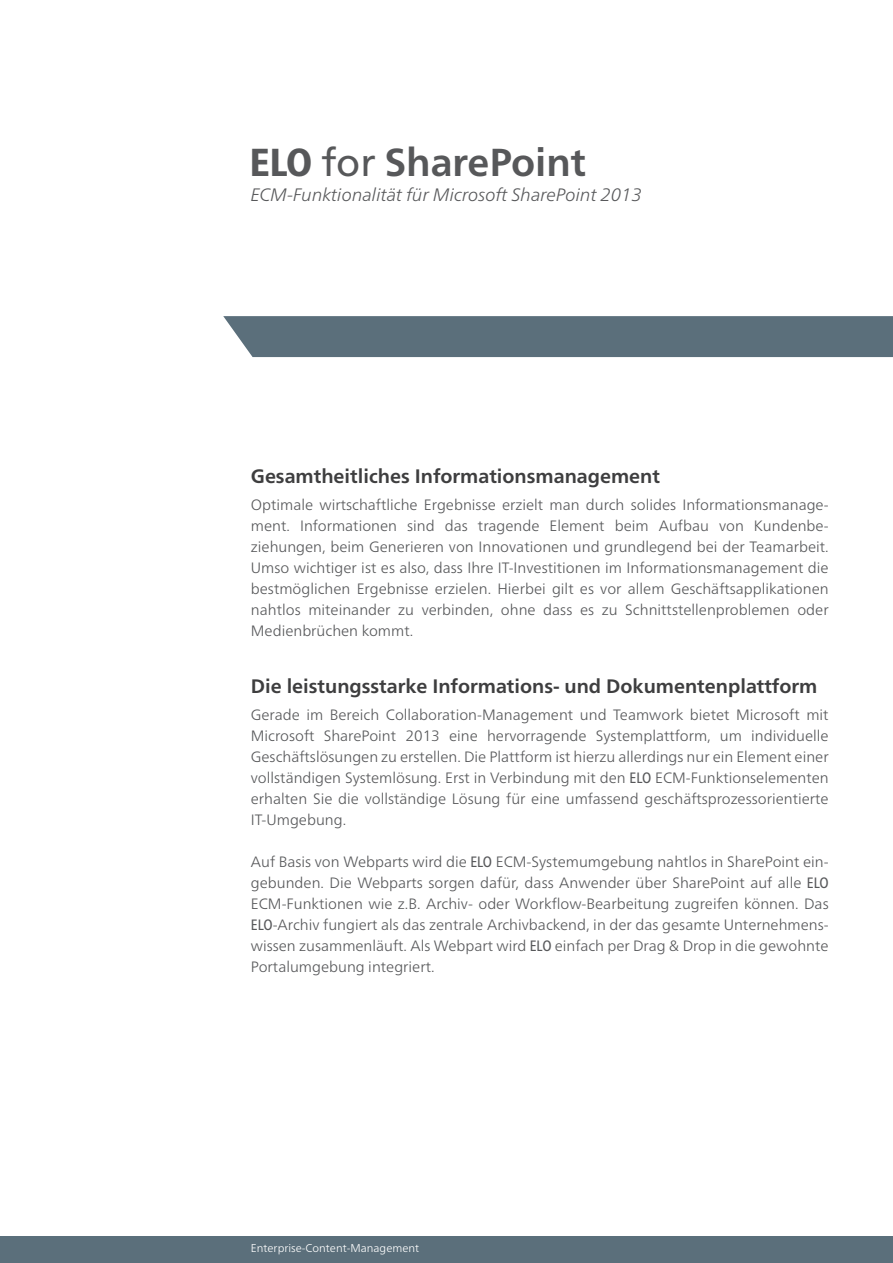
<style>
.page{position:relative;width:893px;height:1263px;background:#fff}
.page>*{position:absolute;margin:0;border:0;box-sizing:border-box;transform-origin:0 0}
.t1{font:700 39px "Frutiger Neue LTW1 G";color:#57585a}
.Headlines_Content{font:700 19.5px "Frutiger Neue LTW1 G";color:#3e3e3f}
.t2{font:italic 300 18px "Frutiger Neue LTW1 G";color:#57585a}
.Fließtext_Content{font:300 15px/21px "Frutiger Neue LTW1 G";color:#57585a;text-align:justify}
.t3{font:300 11.25px "Frutiger Neue LTW1 G";color:#fff}
.s1{font-weight:800;font-stretch:condensed}
.s2{font-weight:400}
.s3{font-weight:400;font-stretch:condensed}
</style>
<div class="page">
<div style="left:0;top:1236px;width:893px;height:27px;background:#5b6f7b"></div>
<div style="left:223px;top:316px;width:670px;height:41px;background:#5b6f7b"></div>
<p class="t1" style="left:250px;top:139px;width:338px"><span class="s1">ELO</span> <span class="s2">for</span> SharePoint</p>
<p class="t2" style="left:251px;top:184px;width:393px">ECM-Funktionalität für Microsoft SharePoint 2013</p>
<p class="Headlines_Content" style="left:251px;top:464px;width:411px">Gesamtheitliches Informationsmanagement</p>
<p class="Fließtext_Content" style="left:251px;top:494px;width:579px">Optimale wirtschaftliche Ergebnisse erzielt man durch solides Informationsmanage&shy;ment. Informationen sind das tragende Element beim Aufbau von Kundenbe&shy;ziehungen, beim Generieren von Innovationen und grundlegend bei der Teamarbeit.<br>Umso wichtiger ist es also, dass Ihre IT-Investitionen im Informationsmanagement die bestmöglichen Ergebnisse erzielen. Hierbei gilt es vor allem Geschäftsapplikationen nahtlos miteinander zu verbinden, ohne dass es zu Schnittstellenproblemen oder Medienbrüchen kommt.</p>
<p class="Headlines_Content" style="left:251px;top:675px;width:568px">Die leistungsstarke Informations- und Dokumentenplattform</p>
<p class="Fließtext_Content" style="left:251px;top:704px;width:579px">Gerade im Bereich Collaboration-Management und Teamwork bietet Microsoft mit Microsoft SharePoint 2013 eine hervorragende Systemplattform, um individuelle Geschäftslösungen zu erstellen. Die Plattform ist hierzu allerdings nur ein Element einer vollständigen Systemlösung. Erst in Verbindung mit den <span class="s3">ELO</span> ECM-Funktionselementen erhalten Sie die vollständige Lösung für eine umfassend geschäftsprozessorientierte IT-Umgebung.</p>
<p class="Fließtext_Content" style="left:251px;top:851px;width:579px">Auf Basis von Webparts wird die <span class="s3">ELO</span> ECM-Systemumgebung nahtlos in SharePoint ein&shy;gebunden. Die Webparts sorgen dafür, dass Anwender über SharePoint auf alle <span class="s3">ELO </span>ECM-Funktionen wie z.B. Archiv- oder Workflow-Bearbeitung zugreifen können. Das <span class="s3">ELO</span>-Archiv fungiert als das zentrale Archivbackend, in der das gesamte Unternehmens&shy;wissen zusammenläuft. Als Webpart wird <span class="s3">ELO</span> einfach per Drag &amp; Drop in die gewohnte Portalumgebung integriert.</p>
<p class="t3" style="left:251px;top:1241px;width:170px">Enterprise-Content-Management</p>
</div>
